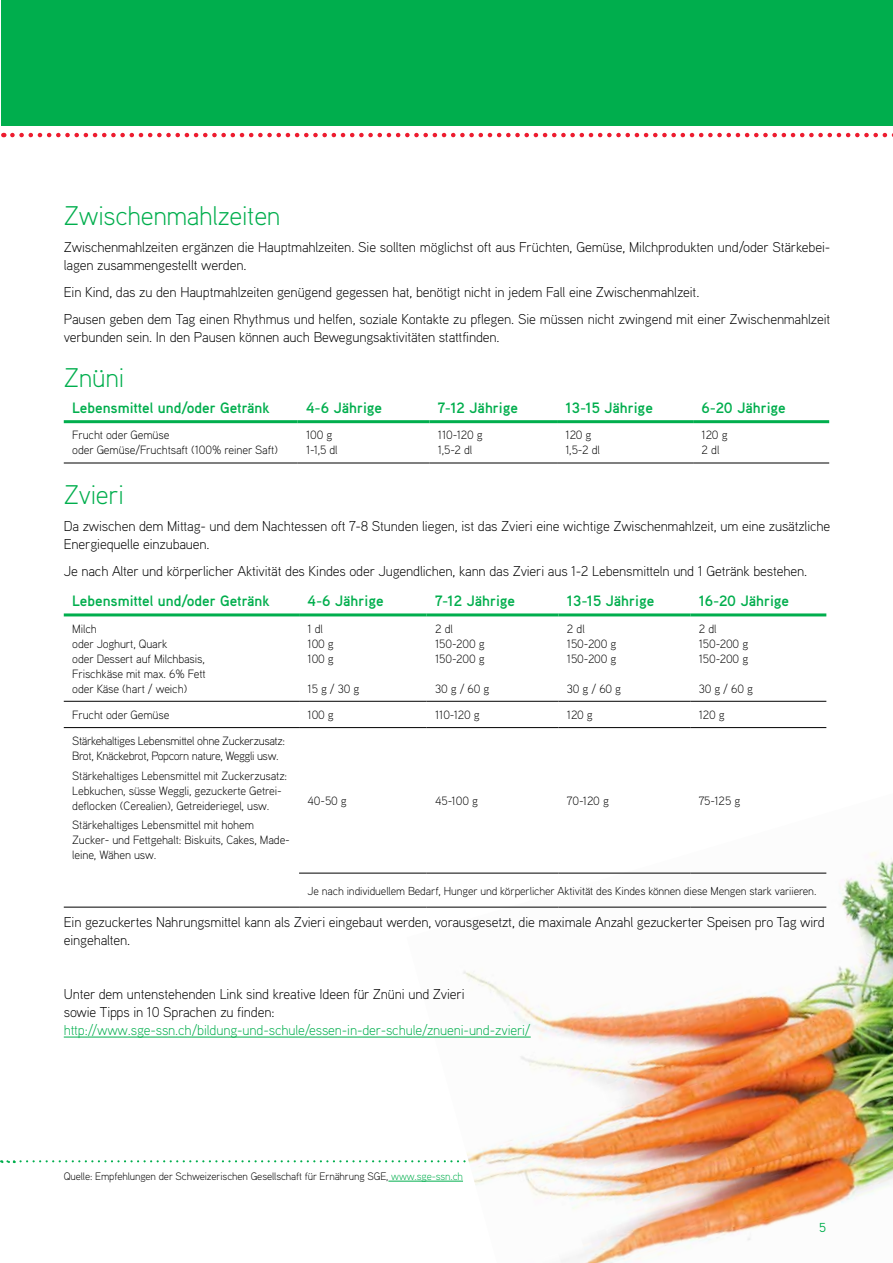
<style>
.page{position:relative;width:893px;height:1263px;background:#fff}
.page>*{position:absolute;margin:0;border:0;box-sizing:border-box;transform-origin:0 0}
.t1{font:300 27px "Aaux Pro OT";letter-spacing:-.01em;color:#00ae4d}
.t2{font:700 15px "Aaux Pro OT";color:#00ae4d}
.t3{font:300 14.25px/18px "Aaux Pro OT";letter-spacing:-.01em;color:#000}
.t4{font:300 14.25px "Aaux Pro OT";letter-spacing:-.01em;color:#00ae4d}
.t5{font:13.05px "Aaux Pro OT";color:#00ae4d}
.t6{font:300 12px/15px "Aaux Pro OT";letter-spacing:-.01em;color:#000}
.t7{font:300 12px/15px "Aaux Pro OT";letter-spacing:-.03em;color:#000}
.t8{font:300 11.55px "Aaux Pro OT";letter-spacing:-.01em;color:#000}
.t9{font:300 10.8px "Aaux Pro OT";letter-spacing:-.01em;color:#000}
.s1{color:#00ae4d}
</style>
<div class="page">
<img style="left:407px;top:852px;width:486px;height:411px">
<svg style="left:0;top:1160px;width:893px;height:3px"></svg>
<svg style="left:12px;top:133px;width:881px;height:4px"></svg>
<div style="left:1px;top:0;width:892px;height:126px;background:#00ae4d"></div>
<hr style="left:388px;top:1181px;width:75px;height:1px;background:#00ae4d">
<hr style="left:64px;top:1036px;width:467px;height:1px;background:#00ae4d">
<hr style="left:64px;top:463px;width:234px;height:1px;background:#000">
<hr style="left:298px;top:463px;width:131px;height:1px;background:#000">
<hr style="left:429px;top:463px;width:128px;height:1px;background:#000">
<hr style="left:557px;top:463px;width:136px;height:1px;background:#000">
<hr style="left:693px;top:463px;width:136px;height:1px;background:#000">
<hr style="left:64px;top:420px;width:234px;height:3px;background:#00ae4d">
<hr style="left:298px;top:420px;width:131px;height:3px;background:#00ae4d">
<hr style="left:429px;top:420px;width:128px;height:3px;background:#00ae4d">
<hr style="left:557px;top:420px;width:136px;height:3px;background:#00ae4d">
<hr style="left:693px;top:420px;width:136px;height:3px;background:#00ae4d">
<hr style="left:64px;top:701px;width:235px;height:1px;background:#000">
<hr style="left:64px;top:727px;width:235px;height:1px;background:#000">
<hr style="left:299px;top:727px;width:128px;height:1px;background:#000">
<hr style="left:427px;top:727px;width:131px;height:1px;background:#000">
<hr style="left:558px;top:727px;width:132px;height:1px;background:#000">
<hr style="left:690px;top:727px;width:136px;height:1px;background:#000">
<hr style="left:64px;top:613px;width:235px;height:3px;background:#00ae4d">
<hr style="left:299px;top:613px;width:128px;height:3px;background:#00ae4d">
<hr style="left:427px;top:613px;width:131px;height:3px;background:#00ae4d">
<hr style="left:558px;top:613px;width:132px;height:3px;background:#00ae4d">
<hr style="left:690px;top:613px;width:136px;height:3px;background:#00ae4d">
<hr style="left:299px;top:701px;width:128px;height:1px;background:#000">
<hr style="left:427px;top:701px;width:131px;height:1px;background:#000">
<hr style="left:558px;top:701px;width:132px;height:1px;background:#000">
<hr style="left:690px;top:701px;width:136px;height:1px;background:#000">
<hr style="left:64px;top:907px;width:235px;height:1px;background:#000">
<hr style="left:299px;top:907px;width:128px;height:1px;background:#000">
<hr style="left:427px;top:907px;width:131px;height:1px;background:#000">
<hr style="left:558px;top:907px;width:132px;height:1px;background:#000">
<hr style="left:690px;top:907px;width:136px;height:1px;background:#000">
<hr style="left:299px;top:873px;width:128px;height:1px;background:#000">
<hr style="left:427px;top:873px;width:131px;height:1px;background:#000">
<hr style="left:558px;top:873px;width:132px;height:1px;background:#000">
<hr style="left:690px;top:873px;width:136px;height:1px;background:#000">
<h1 class="t1" style="left:64px;top:199px;width:218px">Zwischenmahlzeiten</h1>
<p class="t3" style="left:64px;top:238px;width:768px">Zwischenmahlzeiten ergänzen die Hauptmahlzeiten. Sie sollten möglichst oft aus Früchten, Gemüse, Milchprodukten und/oder Stärkebei&shy;lagen zusammengestellt werden.</p>
<p class="t3" style="left:64px;top:278px;width:768px;line-height:27px">Ein Kind, das zu den Hauptmahlzeiten genügend gegessen hat, benötigt nicht in jedem Fall eine Zwischenmahlzeit.<br>Pausen geben dem Tag einen Rhythmus und helfen, soziale Kontakte zu pflegen. Sie müssen nicht zwingend mit einer Zwischenmahlzeit</p>
<p class="t3" style="left:64px;top:328px;width:437px">verbunden sein. In den Pausen können auch Bewegungsaktivitäten stattfinden.</p>
<h1 class="t1" style="left:64px;top:361px;width:62px">Znüni</h1>
<p class="t2" style="left:72px;top:398px;width:199px">Lebensmittel und/oder Getränk</p>
<p class="t2" style="left:306px;top:398px;width:78px">4-6 Jährige</p>
<p class="t2" style="left:438px;top:398px;width:82px">7-12 Jährige</p>
<p class="t2" style="left:566px;top:398px;width:89px">13-15 Jährige</p>
<p class="t2" style="left:702px;top:398px;width:86px">6-20 Jährige</p>
<p class="t6" style="left:72px;top:427px;width:207px">Frucht oder Gemüse<br>oder Gemüse/Fruchtsaft (100% reiner Saft)</p>
<p class="t6" style="left:306px;top:427px;width:33px">100 g<br>1-1,5 dl</p>
<p class="t6" style="left:438px;top:427px;width:46px">110-120 g<br>1,5-2 dl</p>
<p class="t6" style="left:566px;top:427px;width:36px">120 g<br>1,5-2 dl</p>
<p class="t6" style="left:702px;top:427px;width:27px">120 g<br>2 dl</p>
<h1 class="t1" style="left:64px;top:478px;width:62px">Zvieri</h1>
<p class="t3" style="left:64px;top:517px;width:768px">Da zwischen dem Mittag- und dem Nachtessen oft 7-8 Stunden liegen, ist das Zvieri eine wichtige Zwischenmahlzeit, um eine zusätzliche<br>Energiequelle einzubauen.</p>
<p class="t3" style="left:64px;top:562px;width:745px">Je nach Alter und körperlicher Aktivität des Kindes oder Jugendlichen, kann das Zvieri aus 1-2 Lebensmitteln und 1 Getränk bestehen.</p>
<p class="t2" style="left:72px;top:592px;width:199px">Lebensmittel und/oder Getränk</p>
<p class="t2" style="left:308px;top:592px;width:78px">4-6 Jährige</p>
<p class="t2" style="left:435px;top:592px;width:82px">7-12 Jährige</p>
<p class="t2" style="left:567px;top:592px;width:89px">13-15 Jährige</p>
<p class="t2" style="left:699px;top:592px;width:92px">16-20 Jährige</p>
<p class="t6" style="left:72px;top:621px;width:135px">Milch<br>oder Joghurt, Quark<br>oder Dessert auf Milchbasis,<br>Frischkäse mit max. 6% Fett oder Käse (hart / weich)</p>
<p class="t6" style="left:308px;top:621px;width:28px">1 dl<br>100 g<br>100 g</p>
<p class="t6" style="left:435px;top:621px;width:51px">2 dl<br>150-200 g<br>150-200 g</p>
<p class="t6" style="left:435px;top:681px;width:56px">30 g / 60 g</p>
<p class="t6" style="left:567px;top:621px;width:51px">2 dl<br>150-200 g<br>150-200 g</p>
<p class="t6" style="left:567px;top:681px;width:56px">30 g / 60 g</p>
<p class="t6" style="left:699px;top:621px;width:51px">2 dl<br>150-200 g<br>150-200 g</p>
<p class="t6" style="left:699px;top:681px;width:56px">30 g / 60 g</p>
<p class="t6" style="left:308px;top:681px;width:53px">15 g / 30 g</p>
<p class="t6" style="left:72px;top:707px;width:99px">Frucht oder Gemüse</p>
<p class="t6" style="left:308px;top:707px;width:28px">100 g</p>
<p class="t6" style="left:435px;top:707px;width:46px">110-120 g</p>
<p class="t6" style="left:567px;top:707px;width:27px">120 g</p>
<p class="t6" style="left:699px;top:707px;width:27px">120 g</p>
<p class="t7" style="left:72px;top:733px;width:214px">Stärkehaltiges Lebensmittel ohne Zuckerzusatz:<br>Brot, Knäckebrot, Popcorn nature, Weggli usw.</p>
<p class="t6" style="left:72px;top:768px;width:216px">Stärkehaltiges Lebensmittel mit Zuckerzusatz:<br>Lebkuchen, süsse Weggli, gezuckerte Getrei&shy;deflocken (Cerealien), Getreideriegel, usw.</p>
<p class="t6" style="left:72px;top:817px;width:219px">Stärkehaltiges Lebensmittel mit hohem<br>Zucker- und Fettgehalt: Biskuits, Cakes, Made&shy;leine, Wähen usw.</p>
<p class="t6" style="left:308px;top:793px;width:41px">40-50 g</p>
<p class="t6" style="left:435px;top:793px;width:44px">45-100 g</p>
<p class="t6" style="left:567px;top:793px;width:43px">70-120 g</p>
<p class="t6" style="left:699px;top:793px;width:43px">75-125 g</p>
<p class="t8" style="left:308px;top:883px;width:510px">Je nach individuellem Bedarf, Hunger und körperlicher Aktivität des Kindes können diese Mengen stark variieren.</p>
<p class="t3" style="left:64px;top:913px;width:763px">Ein gezuckertes Nahrungsmittel kann als Zvieri eingebaut werden, vorausgesetzt, die maximale Anzahl gezuckerter Speisen pro Tag wird eingehalten.</p>
<p class="t3" style="left:64px;top:985px;width:402px">Unter dem untenstehenden Link sind kreative Ideen für Znüni und Zvieri sowie Tipps in 10 Sprachen zu finden:</p>
<p class="t4" style="left:64px;top:1021px;width:468px">http://www.sge-ssn.ch/bildung-und-schule/essen-in-der-schule/znueni-und-zvieri/</p>
<p class="t9" style="left:64px;top:1169px;width:401px">Quelle: Empfehlungen der Schweizerischen Gesellschaft für Ernährung SGE, <span class="s1">www.sge-ssn.ch</span></p>
<p class="t5" style="left:819px;top:1219px;width:8px">5</p>
</div>
